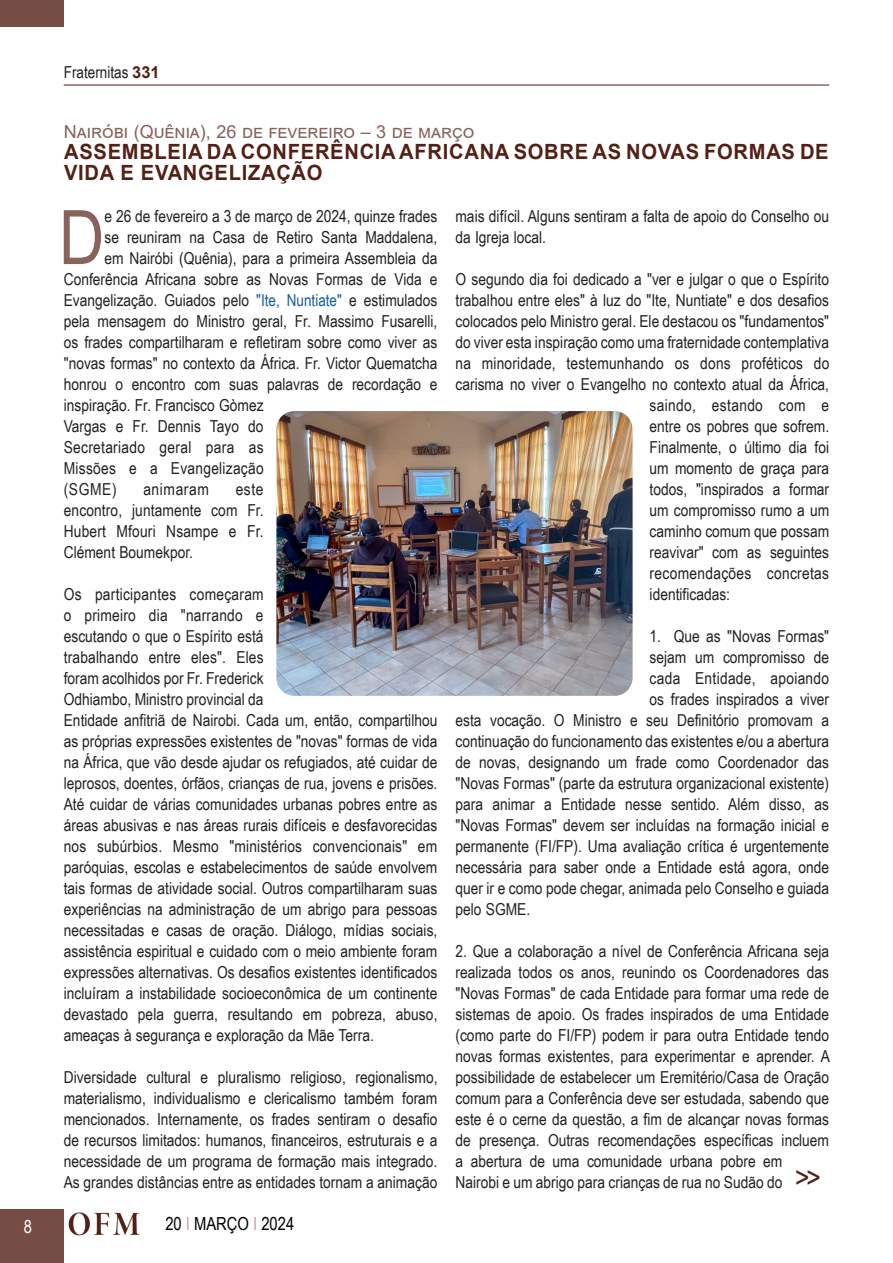
<style>
.page{position:relative;width:893px;height:1263px;background:#fff}
.page>*{position:absolute;margin:0;border:0;box-sizing:border-box;transform-origin:0 0}
.Titolo{font:75.15px "Arial Narrow";color:#87635b}
.Testo_sinEspacio{font:30px "Arial Narrow";color:#542015}
.Titolo-2{font:700 21px/21px "Arial";letter-spacing:.035em;color:#542015;scale:.96 1}
.Titolo_piccolo{font:18px "Arial";color:#87635b}
.t1{font:18px "Arial Narrow";color:#000}
.t2{font:18px "Arial Narrow";color:#fff}
.Titolo-3{font:16.5px/21px "Arial Narrow";color:#231f20}
.Titolo-4{font:16.5px "Arial Narrow";letter-spacing:.02em;color:#231f20}
.Titolo-5{font:16.5px "Arial Narrow";letter-spacing:.035em;color:#231f20}
.s1{font-family:"Arial";font-weight:700;color:#542015}
.s2{color:#175d9e}
.s3{color:#bba6a1}
.s4{color:#000001}
</style>
<div class="page">
<div style="left:0;top:1209px;width:64px;height:54px;background:#764d44"></div>
<hr style="left:64px;top:85px;width:765px;height:1px;background:#542015">
<div style="left:0;top:0;width:64px;height:27px;background:#764d44"></div>
<img style="left:69px;top:1212px;width:71px;height:24px">
<img style="left:276px;top:411px;width:357px;height:285px">
<p class="t2" style="left:24px;top:1213px;width:10px">8</p>
<p class="Titolo-3" style="left:64px;top:61px;width:97px">Fraternitas <span class="s1">331</span></p>
<p class="Titolo_piccolo" style="left:64px;top:119px;width:412px">Nairóbi (Quênia), 26 de fevereiro – 3 de março</p>
<p class="Titolo-2" style="left:64px;top:141px;width:798px">ASSEMBLEIA DA CONFERÊNCIA AFRICANA SOBRE AS NOVAS FORMAS DE<br>VIDA E EVANGELIZAÇÃO</p>
<p class="Titolo" style="left:59px;top:182px;width:47px">D</p>
<p class="Titolo-3" style="left:104px;top:205px;width:334px">e 26 de fevereiro a 3 de março de 2024, quinze frades</p>
<p class="Titolo-3" style="left:455px;top:205px;width:375px">mais difícil. Alguns sentiram a falta de apoio do Conselho ou da Igreja local.</p>
<p class="Titolo-3" style="left:455px;top:268px;width:375px">O segundo dia foi dedicado a "ver e julgar o que o Espírito</p>
<p class="Titolo-3" style="left:455px;top:289px;width:375px">trabalhou entre eles" à luz do "Ite, Nuntiate" e dos desafios</p>
<p class="Titolo-3" style="left:455px;top:310px;width:375px">colocados pelo Ministro geral. Ele destacou os "fundamentos"</p>
<p class="Titolo-3" style="left:455px;top:331px;width:375px">do viver esta inspiração como uma fraternidade contemplativa</p>
<p class="Titolo-3" style="left:455px;top:352px;width:375px">na minoridade, testemunhando os dons proféticos do</p>
<p class="Titolo-3" style="left:455px;top:373px;width:375px">carisma no viver o Evangelho no contexto atual da África,</p>
<p class="Titolo-4" style="left:650px;top:393px;width:181px">saindo, estando com e</p>
<p class="Titolo-3" style="left:650px;top:415px;width:181px">entre os pobres que sofrem.</p>
<p class="Titolo-3" style="left:650px;top:436px;width:181px">Finalmente, o último dia foi</p>
<p class="Titolo-3" style="left:650px;top:457px;width:181px">um momento de graça para</p>
<p class="Titolo-3" style="left:650px;top:478px;width:181px">todos, "inspirados a formar</p>
<p class="Titolo-3" style="left:650px;top:499px;width:181px">um compromisso rumo a um</p>
<p class="Titolo-3" style="left:650px;top:520px;width:181px">caminho comum que possam</p>
<p class="Titolo-3" style="left:650px;top:541px;width:181px">reavivar" com as seguintes</p>
<p class="Titolo-4" style="left:650px;top:561px;width:181px">recomendações concretas</p>
<p class="Titolo-3" style="left:650px;top:583px;width:82px">identificadas:</p>
<p class="Titolo-3" style="left:650px;top:625px;width:181px">1. Que as "Novas Formas"</p>
<p class="Titolo-3" style="left:650px;top:646px;width:181px">sejam um compromisso de</p>
<p class="Titolo-3" style="left:650px;top:667px;width:181px">cada Entidade, apoiando</p>
<p class="Titolo-3" style="left:650px;top:688px;width:181px">os frades inspirados a viver</p>
<p class="Titolo-3" style="left:455px;top:709px;width:375px">esta vocação. O Ministro e seu Definitório promovam a</p>
<p class="Titolo-3" style="left:455px;top:730px;width:375px">continuação do funcionamento das existentes e/ou a abertura</p>
<p class="Titolo-3" style="left:455px;top:751px;width:375px">de novas, designando um frade como Coordenador das</p>
<p class="Titolo-3" style="left:455px;top:772px;width:375px">"Novas Formas" (parte da estrutura organizacional existente)</p>
<p class="Titolo-3" style="left:455px;top:793px;width:375px">para animar a Entidade nesse sentido. Além disso, as</p>
<p class="Titolo-3" style="left:455px;top:814px;width:375px">"Novas Formas" devem ser incluídas na formação inicial e</p>
<p class="Titolo-3" style="left:455px;top:835px;width:375px">permanente (FI/FP). Uma avaliação crítica é urgentemente</p>
<p class="Titolo-3" style="left:455px;top:856px;width:375px">necessária para saber onde a Entidade está agora, onde</p>
<p class="Titolo-3" style="left:455px;top:877px;width:375px">quer ir e como pode chegar, animada pelo Conselho e guiada</p>
<p class="Titolo-3" style="left:455px;top:898px;width:76px">pelo SGME.</p>
<p class="Titolo-3" style="left:455px;top:940px;width:376px">2. Que a colaboração a nível de Conferência Africana seja realizada todos os anos, reunindo os Coordenadores das "Novas Formas" de cada Entidade para formar uma rede de sistemas de apoio. Os frades inspirados de uma Entidade (como parte do FI/FP) podem ir para outra Entidade tendo novas formas existentes, para experimentar e aprender. A possibilidade de estabelecer um Eremitério/Casa de Oração comum para a Conferência deve ser estudada, sabendo que este é o cerne da questão, a fim de alcançar novas formas de presença. Outras recomendações específicas incluem a abertura de uma comunidade urbana pobre em Nairobi e um abrigo para crianças de rua no Sudão do</p>
<p class="Titolo-3" style="left:104px;top:226px;width:334px">se reuniram na Casa de Retiro Santa Maddalena,</p>
<p class="Titolo-3" style="left:104px;top:247px;width:334px">em Nairóbi (Quênia), para a primeira Assembleia da</p>
<p class="Titolo-3" style="left:64px;top:268px;width:375px">Conferência Africana sobre as Novas Formas de Vida e</p>
<p class="Titolo-3" style="left:64px;top:289px;width:375px">Evangelização. Guiados pelo <span class="s2">"Ite, Nuntiate"</span> e estimulados</p>
<p class="Titolo-3" style="left:64px;top:310px;width:375px">pela mensagem do Ministro geral, Fr. Massimo Fusarelli,</p>
<p class="Titolo-3" style="left:64px;top:331px;width:375px">os frades compartilharam e refletiram sobre como viver as</p>
<p class="Titolo-3" style="left:64px;top:352px;width:375px">"novas formas" no contexto da África. Fr. Victor Quematcha</p>
<p class="Titolo-3" style="left:64px;top:373px;width:375px">honrou o encontro com suas palavras de recordação e</p>
<p class="Titolo-3" style="left:64px;top:394px;width:201px">inspiração. Fr. Francisco Gòmez</p>
<p class="Titolo-3" style="left:64px;top:415px;width:201px">Vargas e Fr. Dennis Tayo do</p>
<p class="Titolo-3" style="left:64px;top:436px;width:201px">Secretariado geral para as</p>
<p class="Titolo-3" style="left:64px;top:457px;width:201px">Missões e a Evangelização</p>
<p class="Titolo-3" style="left:64px;top:478px;width:54px">(SGME)</p>
<p class="Titolo-5" style="left:143px;top:477px;width:67px">animaram</p>
<p class="Titolo-3" style="left:64px;top:478px;width:201px;text-align:justify;text-indent:172px">este encontro, juntamente com Fr.<br>Hubert Mfouri Nsampe e Fr.<br>Clément Boumekpor.</p>
<p class="Titolo-3" style="left:64px;top:583px;width:375px">Os participantes começaram<br>o primeiro dia "narrando e<br>escutando o que o Espírito está<br>trabalhando entre eles". Eles<br>foram acolhidos por Fr. Frederick<br>Odhiambo, Ministro provincial da<br>Entidade anfitriã de Nairobi. Cada um, então, compartilhou as próprias expressões existentes de "novas" formas de vida na África, que vão desde ajudar os refugiados, até cuidar de leprosos, doentes, órfãos, crianças de rua, jovens e prisões.<br>Até cuidar de várias comunidades urbanas pobres entre as áreas abusivas e nas áreas rurais difíceis e desfavorecidas nos subúrbios. Mesmo "ministérios convencionais" em paróquias, escolas e estabelecimentos de saúde envolvem tais formas de atividade social. Outros compartilharam suas experiências na administração de um abrigo para pessoas necessitadas e casas de oração. Diálogo, mídias sociais, assistência espiritual e cuidado com o meio ambiente foram expressões alternativas. Os desafios existentes identificados incluíram a instabilidade socioeconômica de um continente devastado pela guerra, resultando em pobreza, abuso, ameaças à segurança e exploração da Mãe Terra.</p>
<p class="Titolo-3" style="left:64px;top:1066px;width:375px;text-align:justify">Diversidade cultural e pluralismo religioso, regionalismo, materialismo, individualismo e clericalismo também foram mencionados. Internamente, os frades sentiram o desafio de recursos limitados: humanos, financeiros, estruturais e a necessidade de um programa de formação mais integrado.<br>As grandes distâncias entre as entidades tornam a animação</p>
<p class="Testo_sinEspacio" style="left:795px;top:1155px;width:27px">&gt;&gt;</p>
<p class="t1" style="left:165px;top:1210px;width:130px">20 <span class="s3">I</span> <span class="s4">MARÇO</span> <span class="s3">I</span> 2024</p>
</div>
